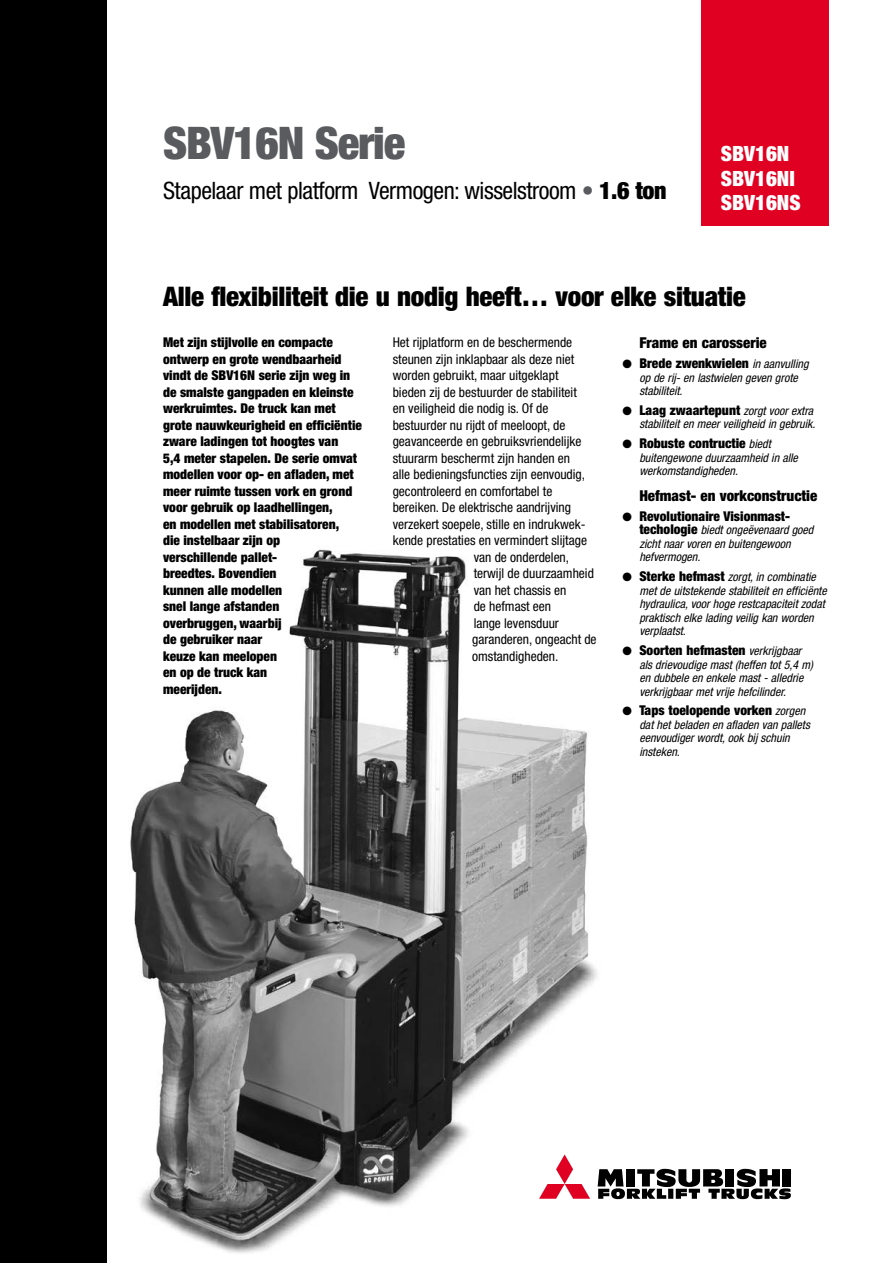
<style>
.page{position:relative;width:893px;height:1263px;background:#fff}
.page>*{position:absolute;margin:0;border:0;box-sizing:border-box;transform-origin:0 0}
.t1{font:900 condensed 45px "Helvetica Neue LT Std";letter-spacing:-.025em;color:#5a5b5e}
.t2{font:900 condensed 27px "Helvetica Neue LT Std";letter-spacing:-.01em;color:#000}
.t3{font:condensed 24px "Helvetica Neue LT Std";letter-spacing:-.02em;color:#000}
.t4{font:900 condensed 21px/24.8px "Helvetica Neue LT Std";color:#fff}
.t5{font:900 condensed 15px "Helvetica Neue LT Std";color:#000}
.t6{font:900 condensed 13.5px/16.5px "Helvetica Neue LT Std";color:#000}
.t7{font:condensed 13.5px "Helvetica Neue LT Std";color:#000}
.t8{font:italic condensed 12px/13.5px "Helvetica Neue LT Std";color:#000}
.s1{color:#5a5b5e}
.s2{font-weight:900}
.s3{font-weight:400;font-style:italic;font-size:12px}
.s4{font-weight:900;font-style:normal;font-size:13.5px}
</style>
<div class="page">
<img style="left:130px;top:549px;width:468px;height:704px">
<div style="left:702px;top:0;width:127px;height:225px;background:#e00022"></div>
<div style="left:0;top:0;width:106px;height:1263px;background:#000"></div>
<svg style="left:539px;top:1154px;width:51px;height:45px"></svg>
<svg style="left:598px;top:1169px;width:193px;height:30px"></svg>
<h1 class="t1" style="left:163px;top:115px;width:244px">SBV16N Serie</h1>
<h3 class="t3" style="left:163px;top:176px;width:505px">Stapelaar met platform Vermogen: wisselstroom <span class="s1">•</span> <span class="s2">1.6 ton</span></h3>
<h3 class="t4" style="left:721px;top:141px;width:81px">SBV16N<br>SBV16NI<br>SBV16NS</h3>
<h2 class="t2" style="left:163px;top:279px;width:584px">Alle flexibiliteit die u nodig heeft… voor elke situatie</h2>
<p class="t6" style="left:163px;top:334px;width:200px">Met zijn stijlvolle en compacte ontwerp en grote wendbaarheid vindt de SBV16N serie zijn weg in de smalste gangpaden en kleinste werkruimtes. De truck kan met grote nauwkeurigheid en efficiëntie zware ladingen tot hoogtes van<br>5,4 meter stapelen. De serie omvat modellen voor op- en afladen, met meer ruimte tussen vork en grond voor gebruik op laadhellingen,<br>en modellen met stabilisatoren,<br>die instelbaar zijn op<br>verschillende pallet-<br>breedtes. Bovendien<br>kunnen alle modellen<br>snel lange afstanden<br>overbruggen, waarbij<br>de gebruiker naar<br>keuze kan meelopen<br>en op de truck kan<br>meerijden.</p>
<p class="t7" style="left:393px;top:334px;width:181px">Het rijplatform en de beschermende</p>
<p class="t7" style="left:393px;top:351px;width:183px">steunen zijn inklapbaar als deze niet</p>
<p class="t7" style="left:393px;top:367px;width:167px">worden gebruikt, maar uitgeklapt</p>
<p class="t7" style="left:393px;top:384px;width:186px">bieden zij de bestuurder de stabiliteit</p>
<p class="t7" style="left:393px;top:400px;width:157px">en veiligheid die nodig is. Of de</p>
<p class="t7" style="left:393px;top:417px;width:174px">bestuurder nu rijdt of meeloopt, de</p>
<p class="t7" style="left:393px;top:433px;width:190px">geavanceerde en gebruiksvriendelijke</p>
<p class="t7" style="left:393px;top:450px;width:179px">stuurarm beschermt zijn handen en</p>
<p class="t7" style="left:393px;top:466px;width:194px">alle bedieningsfuncties zijn eenvoudig,</p>
<p class="t7" style="left:393px;top:483px;width:161px">gecontroleerd en comfortabel te</p>
<p class="t7" style="left:393px;top:499px;width:180px">bereiken. De elektrische aandrijving</p>
<p class="t7" style="left:393px;top:516px;width:194px">verzekert soepele, stille en indrukwek-</p>
<p class="t7" style="left:393px;top:532px;width:196px">kende prestaties en vermindert slijtage</p>
<p class="t7" style="left:474px;top:549px;width:97px">van de onderdelen,</p>
<p class="t7" style="left:474px;top:565px;width:122px">terwijl de duurzaamheid</p>
<p class="t7" style="left:474px;top:582px;width:94px">van het chassis en</p>
<p class="t7" style="left:474px;top:598px;width:79px">de hefmast een</p>
<p class="t7" style="left:474px;top:615px;width:87px">lange levensduur</p>
<p class="t7" style="left:472px;top:631px;width:126px">garanderen, ongeacht de</p>
<p class="t7" style="left:472px;top:648px;width:88px">omstandigheden.</p>
<p class="t5" style="left:639px;top:334px;width:129px">Frame en carosserie</p>
<p class="t6" style="left:622px;top:355px;width:188px">● Brede zwenkwielen <span class="s3">in aanvulling</span></p>
<p class="t8" style="left:639px;top:371px;width:160px">op de rij- en lastwielen geven grote stabiliteit.</p>
<p class="t6" style="left:622px;top:402px;width:192px">● Laag zwaartepunt <span class="s3">zorgt voor extra</span></p>
<p class="t8" style="left:639px;top:418px;width:178px">stabiliteit en meer veiligheid in gebruik.</p>
<p class="t6" style="left:622px;top:435px;width:150px">● Robuste contructie <span class="s3">biedt</span></p>
<p class="t8" style="left:639px;top:451px;width:160px">buitengewone duurzaamheid in alle werkomstandigheden.</p>
<p class="t5" style="left:639px;top:486px;width:180px">Hefmast- en vorkconstructie</p>
<p class="t6" style="left:622px;top:507px;width:169px">● Revolutionaire Visionmast-</p>
<p class="t8" style="left:639px;top:524px;width:176px"><span class="s4">techologie</span> biedt ongeëvenaard goed zicht naar voren en buitengewoon hefvermogen.</p>
<p class="t8" style="left:639px;top:570px;width:189px;text-indent:-17px">● <span class="s4">Sterke hefmast</span> zorgt, in combinatie met de uitstekende stabiliteit en efficiënte hydraulica, voor hoge restcapaciteit zodat praktisch elke lading veilig kan worden verplaatst.</p>
<p class="t6" style="left:622px;top:642px;width:181px">● Soorten hefmasten <span class="s3">verkrijgbaar</span></p>
<p class="t8" style="left:639px;top:658px;width:175px">als drievoudige mast (heffen tot 5,4 m) en dubbele en enkele mast - alledrie verkrijgbaar met vrije hefcilinder.</p>
<p class="t6" style="left:622px;top:702px;width:184px">● Taps toelopende vorken <span class="s3">zorgen</span></p>
<p class="t8" style="left:639px;top:718px;width:172px">dat het beladen en afladen van pallets eenvoudiger wordt, ook bij schuin insteken.</p>
</div>
